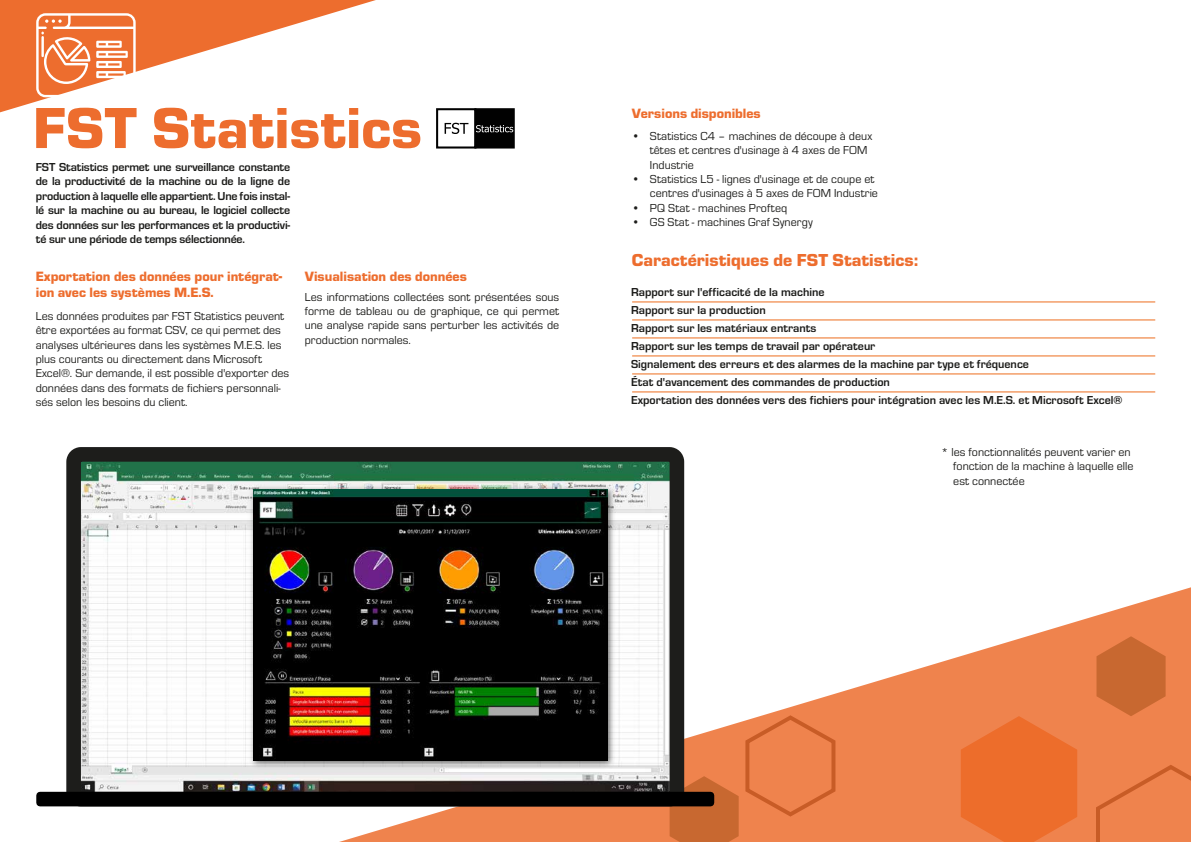
<style>
.page{position:relative;width:1191px;height:842px;background:#fff}
.page>*{position:absolute;margin:0;border:0;box-sizing:border-box;transform-origin:0 0}
.t1{font:900 60px "Eurostile";color:#ed6d2e}
.t2{font:900 18px "Eurostile";color:#ed6d2e}
.t3{font:900 14px/16.8px "Eurostile";color:#ed6d2e}
.t4{font:12px/14.4px "Eurostile";color:#1d1d1b}
.t5{font:700 12px/18px "Eurostile";color:#1d1d1b;text-align:justify}
</style>
<div class="page">
<svg style="left:0;top:0;width:376px;height:112px"></svg>
<svg style="left:310px;top:585px;width:881px;height:257px;fill:#ef834d"></svg>
<hr style="left:632px;top:302px;width:523px;height:1px;background:#ed6d1d">
<hr style="left:632px;top:374px;width:523px;height:1px;background:#ed6d1d">
<hr style="left:632px;top:338px;width:523px;height:1px;background:#ed6d1d">
<hr style="left:632px;top:320px;width:523px;height:1px;background:#ed6d1d">
<hr style="left:632px;top:392px;width:523px;height:1px;background:#ed6d1d">
<hr style="left:632px;top:356px;width:523px;height:1px;background:#ed6d1d">
<svg style="left:36px;top:13px;width:100px;height:84px"></svg>
<div style="left:436px;top:108px;width:40px;height:41px;border:2px solid #010101"></div>
<div style="left:475px;top:109px;width:39px;height:39px;background:#010101"></div>
<div style="left:474px;top:108px;width:41px;height:41px;border:2px solid #010101"></div>
<svg style="left:444px;top:123px;width:24px;height:11px"></svg>
<svg style="left:476px;top:125px;width:37px;height:7px"></svg>
<img style="left:82px;top:463px;width:586px;height:327px">
<div style="left:66px;top:447px;width:618px;height:359px;border:15px solid #1d1d1b;border-radius:7px"></div>
<div style="left:36px;top:792px;width:678px;height:14px;border:7px solid #000"></div>
<img style="left:246px;top:483px;width:371px;height:287px">
<img style="left:253px;top:490px;width:355px;height:270px">
<h1 class="t1" style="left:33px;top:85px;width:390px">FST Statistics</h1>
<p class="t5" style="left:36px;top:159px;width:256px;line-height:14.4px">FST Statistics permet une surveillance constante de la productivité de la machine ou de la ligne de production à laquelle elle appartient. Une fois instal&shy;lé sur la machine ou au bureau, le logiciel collecte des données sur les performances et la productivi&shy;té sur une période de temps sélectionnée.</p>
<p class="t3" style="left:36px;top:267px;width:248px">Exportation des données pour intégrat&shy;ion avec les systèmes M.E.S.</p>
<p class="t4" style="left:36px;top:308px;width:255px">Les données produites par FST Statistics peuvent être exportées au format CSV, ce qui permet des analyses ultérieures dans les systèmes M.E.S. les plus courants ou directement dans Microsoft Excel®. Sur demande, il est possible d'exporter des données dans des formats de fichiers personnali&shy;sés selon les besoins du client.</p>
<p class="t3" style="left:305px;top:267px;width:164px">Visualisation des données</p>
<p class="t4" style="left:305px;top:289px;width:256px;text-align:justify">Les informations collectées sont présentées sous forme de tableau ou de graphique, ce qui permet une analyse rapide sans perturber les activités de production normales.</p>
<p class="t3" style="left:632px;top:104px;width:130px">Versions disponibles</p>
<p class="t4" style="left:650px;top:128px;width:224px;text-indent:-18px">• Statistics C4 – machines de découpe à deux têtes et centres d'usinage à 4 axes de FOM<br>Industrie</p>
<p class="t4" style="left:632px;top:171px;width:247px;text-align:right">• Statistics L5 - lignes d'usinage et de coupe et centres d'usinages à 5 axes de FOM Industrie</p>
<p class="t4" style="left:632px;top:200px;width:157px">• PQ Stat - machines Profteq</p>
<p class="t4" style="left:632px;top:214px;width:182px">• GS Stat - machines Graf Synergy</p>
<h2 class="t2" style="left:632px;top:247px;width:288px">Caractéristiques de FST Statistics:</h2>
<p class="t5" style="left:631px;top:283px;width:493px;text-align:left">Rapport sur l'efficacité de la machine<br>Rapport sur la production<br>Rapport sur les matériaux entrants<br>Rapport sur les temps de travail par opérateur<br>Signalement des erreurs et des alarmes de la machine par type et fréquence<br>État d'avancement des commandes de production<br>Exportation des données vers des fichiers pour intégration avec les M.E.S. et Microsoft Excel®</p>
<p class="t4" style="left:953px;top:444px;width:182px;text-indent:-12px">* les fonctionnalités peuvent varier en fonction de la machine à laquelle elle est connectée</p>
</div>
